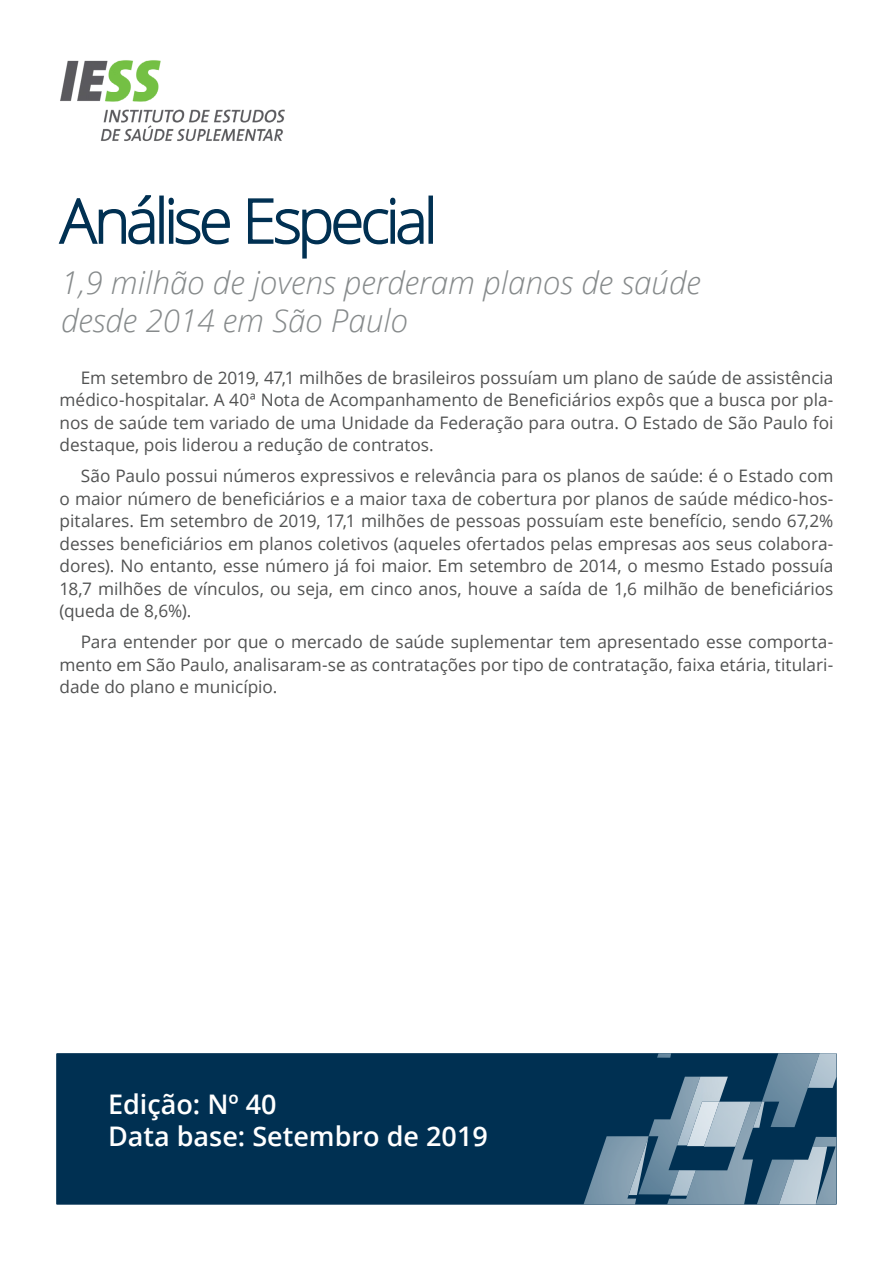
<style>
.page{position:relative;width:893px;height:1263px;background:#fff}
.page>*{position:absolute;margin:0;border:0;box-sizing:border-box;transform-origin:0 0}
.t1{font:300 61.5px "Open Sans";letter-spacing:-.065em;color:#003052}
.t2{font:italic 300 31.5px/37.8px "Open Sans";color:#868a8b}
.t3{font:600 27px/32.4px "Open Sans";color:#fff}
.t4{font:17.25px/22.5px "Open Sans";color:#515252;text-align:justify}
</style>
<div class="page">
<svg style="left:58px;top:195px;width:97px;height:50px"></svg>
<div style="left:159px;top:196px;width:5px;height:48px;border:2px solid #003052"></div>
<svg style="left:168px;top:197px;width:62px;height:48px"></svg>
<svg style="left:248px;top:197px;width:176px;height:62px"></svg>
<div style="left:428px;top:196px;width:5px;height:48px;border:2px solid #003052"></div>
<div style="left:57px;top:1054px;width:779px;height:150px;background:#003052"></div>
<img style="left:648px;top:1100px;width:29px;height:94px">
<img style="left:657px;top:1053px;width:14px;height:5px">
<img style="left:583px;top:1204px;width:52px;height:1px">
<img style="left:583px;top:1136px;width:54px;height:68px">
<img style="left:629px;top:1136px;width:19px;height:59px">
<img style="left:762px;top:1053px;width:46px;height:74px">
<svg style="left:816px;top:1204px;width:20px;height:1px"></svg>
<img style="left:813px;top:1137px;width:23px;height:67px">
<img style="left:808px;top:1053px;width:28px;height:35px">
<img style="left:677px;top:1077px;width:51px;height:24px">
<svg style="left:757px;top:1204px;width:22px;height:1px"></svg>
<img style="left:762px;top:1159px;width:17px;height:45px">
<img style="left:779px;top:1146px;width:48px;height:58px">
<img style="left:667px;top:1204px;width:77px;height:1px">
<img style="left:667px;top:1101px;width:95px;height:103px">
<img style="left:670px;top:1170px;width:26px;height:26px">
<img style="left:753px;top:1101px;width:11px;height:27px">
<img style="left:704px;top:1102px;width:47px;height:45px">
<img style="left:687px;top:1102px;width:32px;height:44px">
<img style="left:60px;top:60px;width:225px;height:81px">
<h1 class="t1" style="left:60px;top:179px;width:379px">Análise Especial</h1>
<h2 class="t2" style="left:61px;top:263px;width:641px">1,9 milhão de jovens perderam planos de saúde desde 2014 em São Paulo</h2>
<p class="t4" style="left:60px;top:366px;width:775px;text-indent:21px">Em setembro de 2019, 47,1 milhões de brasileiros possuíam um plano de saúde de assistência médico-hospitalar. A 40ª Nota de Acompanhamento de Beneficiários expôs que a busca por pla&shy;nos de saúde tem variado de uma Unidade da Federação para outra. O Estado de São Paulo foi destaque, pois liderou a redução de contratos.</p>
<p class="t4" style="left:60px;top:464px;width:775px;text-indent:21px">São Paulo possui números expressivos e relevância para os planos de saúde: é o Estado com o maior número de beneficiários e a maior taxa de cobertura por planos de saúde médico-hos&shy;pitalares. Em setembro de 2019, 17,1 milhões de pessoas possuíam este benefício, sendo 67,2% desses beneficiários em planos coletivos (aqueles ofertados pelas empresas aos seus colabora&shy;dores). No entanto, esse número já foi maior. Em setembro de 2014, o mesmo Estado possuía 18,7 milhões de vínculos, ou seja, em cinco anos, houve a saída de 1,6 milhão de beneficiários (queda de 8,6%).</p>
<p class="t4" style="left:60px;top:630px;width:775px;text-indent:21px">Para entender por que o mercado de saúde suplementar tem apresentado esse comporta&shy;mento em São Paulo, analisaram-se as contratações por tipo de contratação, faixa etária, titulari&shy;dade do plano e município.</p>
<h3 class="t3" style="left:108px;top:1087px;width:381px">Edição: Nº 40<br>Data base: Setembro de 2019</h3>
</div>
